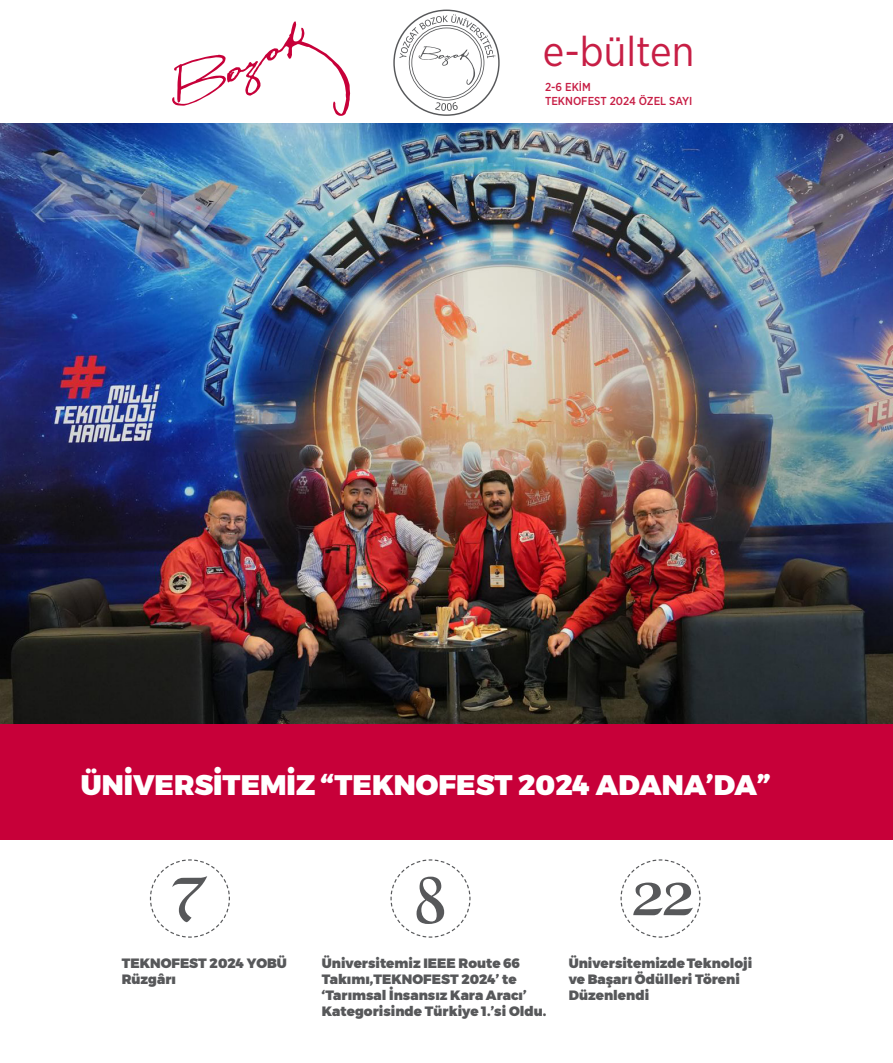
<style>
.page{position:relative;width:893px;height:1063px;background:#fff}
.page>*{position:absolute;margin:0;border:0;box-sizing:border-box;transform-origin:0 0}
.t1{font:75px "Black Chancery";color:#57585a}
.t2{font:67.5px "Black Chancery";color:#57585a}
.t3{font:42px "Gotham Narrow";color:#c71e45}
.t4{font:900 28.2px "Gontserrat";color:#fff}
.t5{font:900 13.5px/16.2px "Gontserrat";color:#57585a}
.t6{font:500 11.55px "Gotham Narrow";color:#c71e45}
</style>
<div class="page">
<img style="left:0;top:123px;width:893px;height:601px">
<svg style="left:149px;top:859px;width:81px;height:79px"></svg>
<svg style="left:620px;top:859px;width:81px;height:79px"></svg>
<svg style="left:390px;top:859px;width:81px;height:79px"></svg>
<div style="left:0;top:724px;width:893px;height:116px;background:#c70039"></div>
<svg style="left:393px;top:10px;width:107px;height:106px"></svg>
<svg style="left:172px;top:21px;width:178px;height:95px"></svg>
<p class="t3" style="left:543px;top:26px;width:153px">e-bülten</p>
<p class="t6" style="left:545px;top:79px;width:47px">2-6 EKİM</p>
<p class="t6" style="left:545px;top:93px;width:149px">TEKNOFEST 2024 ÖZEL SAYI</p>
<p class="t4" style="left:81px;top:762px;width:691px">ÜNİVERSİTEMİZ “TEKNOFEST 2024 ADANA’DA”</p>
<p class="t2" style="left:173px;top:857px;width:34px">7</p>
<p class="t1" style="left:415px;top:868px;width:31px">8</p>
<p class="t1" style="left:632px;top:860px;width:64px">22</p>
<p class="t5" style="left:122px;top:955px;width:167px">TEKNOFEST 2024 YOBÜ<br>Rüzgârı</p>
<p class="t5" style="left:569px;top:955px;width:185px">Üniversitemizde Teknoloji ve Başarı Ödülleri Töreni<br>Düzenlendi</p>
<p class="t5" style="left:322px;top:955px;width:226px">Üniversitemiz IEEE Route 66<br>Takımı,TEKNOFEST 2024’ te ‘Tarımsal İnsansız Kara Aracı’<br>Kategorisinde Türkiye 1.’si Oldu.</p>
</div>
